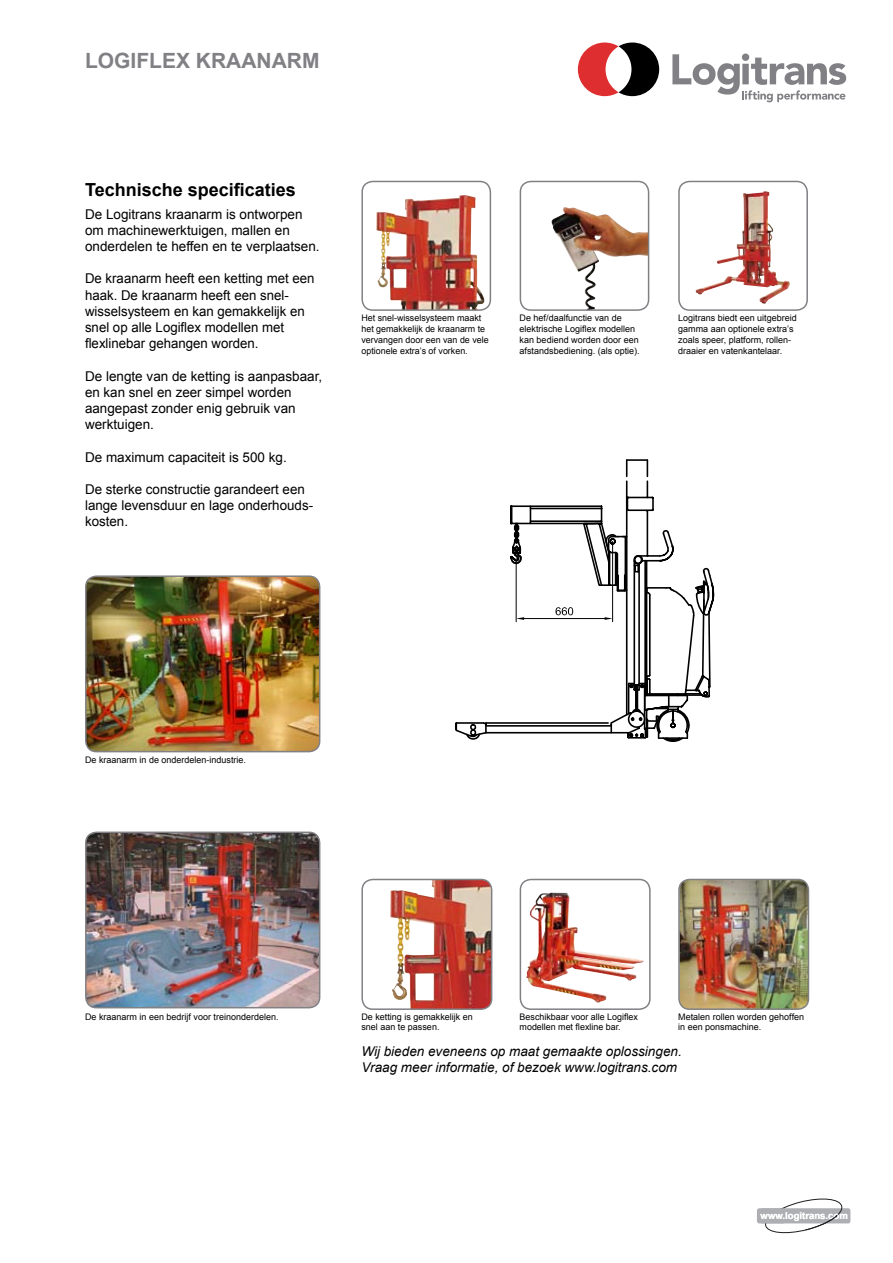
<style>
.page{position:relative;width:893px;height:1263px;background:#fff}
.page>*{position:absolute;margin:0;border:0;box-sizing:border-box;transform-origin:0 0}
.t1{font:700 21px "Arial";color:#818084}
.t2{font:700 18px "Arial";color:#000}
.t3{font:13.5px/16.2px "Arial";color:#000}
.t4{font:italic 13.5px/16.2px "Arial";color:#000}
.t5{font:700 9.6px "Arial";color:#fff}
.t6{font:9px/10.8px "Arial";color:#000}
</style>
<div class="page">
<div style="left:757px;top:1208px;width:93px;height:15px;background:#aeafb2;border-radius:2px"></div>
<svg style="left:764px;top:1198px;width:79px;height:35px"></svg>
<svg style="left:672px;top:54px;width:174px;height:48px"></svg>
<svg style="left:578px;top:43px;width:81px;height:53px"></svg>
<img style="left:696px;top:192px;width:67px;height:102px">
<img style="left:86px;top:834px;width:234px;height:174px">
<div style="left:85px;top:831px;width:235px;height:177px;border:2px solid #818084;border-radius:11px"></div>
<img style="left:86px;top:577px;width:234px;height:175px">
<div style="left:85px;top:575px;width:235px;height:177px;border:2px solid #818084;border-radius:11px"></div>
<img style="left:709px;top:209px;width:97px;height:99px">
<div style="left:678px;top:181px;width:130px;height:130px;border:2px solid #818084;border-radius:11px"></div>
<img style="left:376px;top:195px;width:110px;height:113px">
<div style="left:361px;top:181px;width:130px;height:130px;border:2px solid #818084;border-radius:11px"></div>
<img style="left:551px;top:207px;width:88px;height:101px">
<div style="left:520px;top:181px;width:129px;height:130px;border:2px solid #818084;border-radius:11px"></div>
<img style="left:390px;top:879px;width:102px;height:130px">
<div style="left:361px;top:879px;width:131px;height:131px;border:2px solid #818084;border-radius:11px"></div>
<img style="left:680px;top:879px;width:128px;height:129px">
<div style="left:678px;top:879px;width:131px;height:131px;border:2px solid #818084;border-radius:11px"></div>
<img style="left:526px;top:892px;width:118px;height:111px">
<div style="left:520px;top:879px;width:131px;height:131px;border:2px solid #818084;border-radius:11px"></div>
<svg style="left:455px;top:459px;width:260px;height:283px"></svg>
<h1 class="t1" style="left:85px;top:47px;width:236px">LOGIFLEX KRAANARM</h1>
<h2 class="t2" style="left:85px;top:178px;width:212px">Technische specificaties</h2>
<h3 class="t3" style="left:85px;top:206px;width:236px">De Logitrans kraanarm is ontworpen om machinewerktuigen, mallen en onderdelen te heffen en te verplaatsen.</h3>
<h3 class="t3" style="left:85px;top:271px;width:231px">De kraanarm heeft een ketting met een haak. De kraanarm heeft een snel&shy;wisselsysteem en kan gemakkelijk en snel op alle Logiflex modellen met flexlinebar gehangen worden.</h3>
<h3 class="t3" style="left:85px;top:368px;width:239px">De lengte van de ketting is aanpasbaar, en kan snel en zeer simpel worden aangepast zonder enig gebruik van werktuigen.</h3>
<h3 class="t3" style="left:85px;top:449px;width:203px">De maximum capaciteit is 500 kg.</h3>
<h3 class="t3" style="left:85px;top:481px;width:230px">De sterke constructie garandeert een lange levensduur en lage onderhouds&shy;kosten.</h3>
<p class="t6" style="left:361px;top:313px;width:129px">Het snel-wisselsysteem maakt het gemakkelijk de kraanarm te vervangen door een van de vele optionele extra’s of vorken.</p>
<p class="t6" style="left:520px;top:313px;width:122px">De hef/daalfunctie van de elektrische Logiflex modellen kan bediend worden door een afstandsbediening. (als optie).</p>
<p class="t6" style="left:678px;top:313px;width:120px">Logitrans biedt een uitgebreid gamma aan optionele extra’s zoals speer, platform, rollen&shy;draaier en vatenkantelaar.</p>
<p class="t6" style="left:85px;top:755px;width:163px">De kraanarm in de onderdelen-industrie.</p>
<p class="t6" style="left:85px;top:1011px;width:195px">De kraanarm in een bedrijf voor treinonderdelen.</p>
<p class="t6" style="left:361px;top:1011px;width:113px">De ketting is gemakkelijk en snel aan te passen.</p>
<p class="t6" style="left:520px;top:1011px;width:120px">Beschikbaar voor alle Logiflex modellen met flexline bar.</p>
<p class="t6" style="left:678px;top:1011px;width:127px">Metalen rollen worden gehoffen in een ponsmachine.</p>
<h3 class="t4" style="left:361px;top:1043px;width:322px">Wij bieden eveneens op maat gemaakte oplossingen.<br>Vraag meer informatie, of bezoek www.logitrans.com</h3>
<p class="t5" style="left:761px;top:1209px;width:89px">www.logitrans.com</p>
</div>
